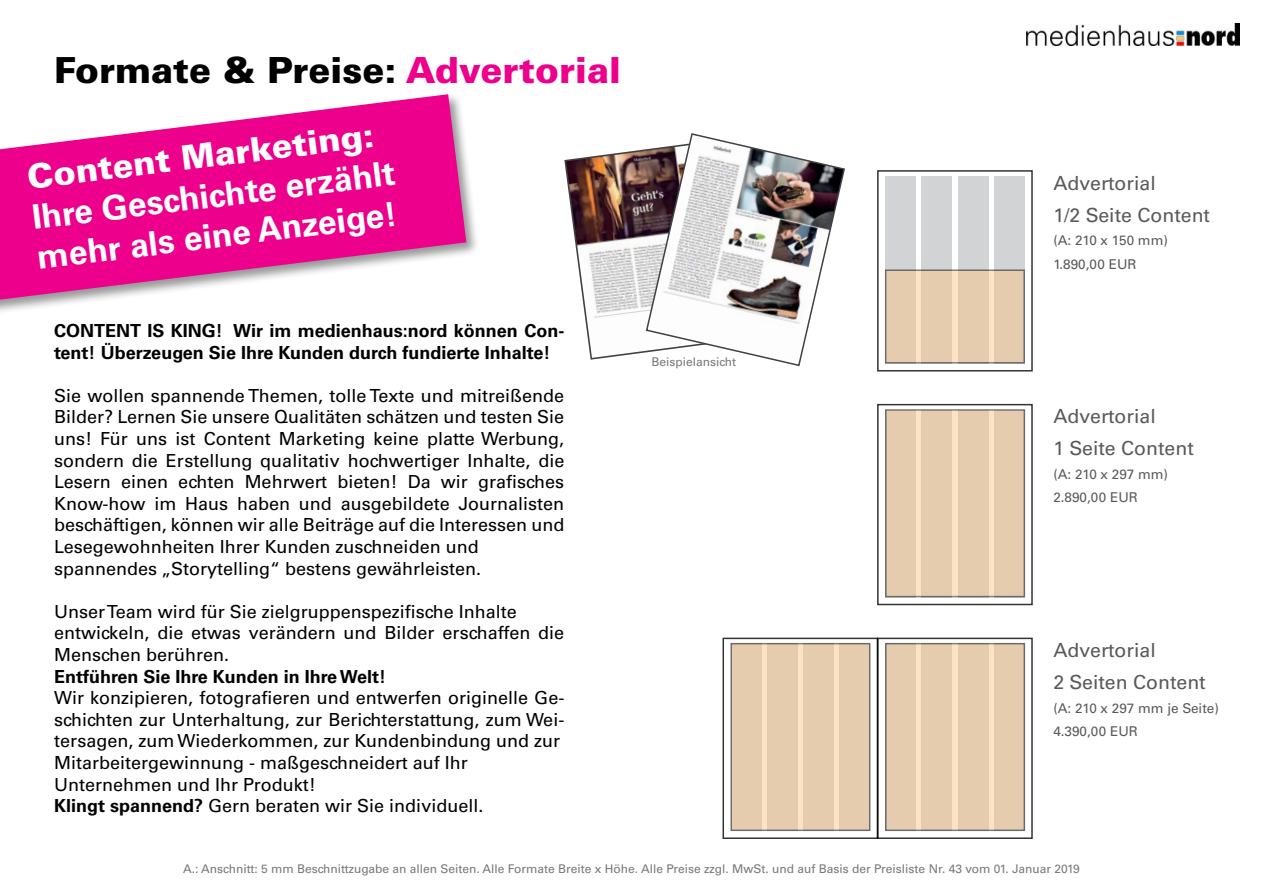
<style>
.page{position:relative;width:1263px;height:893px;background:#fff}
.page>*{position:absolute;margin:0;border:0;box-sizing:border-box;transform-origin:0 0}
.t1{font:900 36px "Univers";color:#000}
.t2{font:700 33.6px/40.3px "Univers";color:#fff}
.t3{font:900 33.6px "Univers";color:#fff}
.t4{font:19.5px/32px "Univers";color:#58595b}
.t5{font:18px/21.6px "Univers";color:#000}
.t6{font:700 18px/21.6px "Univers";color:#000}
.t7{font:13.5px/23.5px "Univers";color:#58595b}
.t8{font:12px "Univers";color:#77787b}
.s1{color:#ec008c}
.s2{font-weight:700}
</style>
<div class="page">
<div style="left:885px;top:176px;width:31px;height:187px;background:#d1d3d4"></div>
<div style="left:994px;top:176px;width:30px;height:187px;background:#d1d3d4"></div>
<div style="left:921px;top:176px;width:31px;height:187px;background:#d1d3d4"></div>
<div style="left:958px;top:176px;width:30px;height:187px;background:#d1d3d4"></div>
<svg style="left:888px;top:272px;width:134px;height:89px;background:#e8ceb0"></svg>
<svg style="left:888px;top:412px;width:134px;height:182px;background:#e8ceb0"></svg>
<div style="left:877px;top:638px;width:156px;height:201px;border:2px solid #000"></div>
<svg style="left:888px;top:646px;width:134px;height:182px;background:#e8ceb0"></svg>
<div style="left:722px;top:638px;width:156px;height:201px;border:2px solid #000"></div>
<svg style="left:733px;top:646px;width:134px;height:182px;background:#e8cdaf"></svg>
<img style="left:1026px;top:23px;width:213px;height:23px">
<div style="left:0;top:92px;width:481px;height:233px;background:#000;opacity:.41"></div>
<svg style="left:0;top:94px;width:466px;height:206px;fill:#ec008c"></svg>
<img style="left:564px;top:149px;width:81px;height:211px">
<img style="left:645px;top:133px;width:200px;height:234px">
<h1 class="t1" style="left:54px;top:47px;width:568px">Formate &amp; Preise: <span class="s1">Advertorial</span></h1>
<h2 class="t3" style="left:25px;top:156px;width:350px;rotate:-7deg">Content Marketing:</h2>
<h2 class="t2" style="left:30px;top:198px;width:367px;rotate:-7deg">Ihre Geschichte erzählt mehr als eine Anzeige!</h2>
<p class="t6" style="left:54px;top:320px;width:512px">CONTENT IS KING! Wir im medienhaus:nord können Con&shy;tent! Überzeugen Sie Ihre Kunden durch fundierte Inhalte!</p>
<p class="t5" style="left:54px;top:385px;width:512px">Sie wollen spannende Themen, tolle Texte und mitreißende Bilder? Lernen Sie unsere Qualitäten schätzen und testen Sie uns! Für uns ist Content Marketing keine platte Werbung, sondern die Erstellung qualitativ hochwertiger Inhalte, die Lesern einen echten Mehrwert bieten! Da wir grafisches Know-how im Haus haben und ausgebildete Journalisten beschäftigen, können wir alle Beiträge auf die Interessen und Lesegewohnheiten Ihrer Kunden zuschneiden und spannendes „Storytelling“ bestens gewährleisten.</p>
<p class="t5" style="left:54px;top:601px;width:512px">Unser Team wird für Sie zielgruppenspezifische Inhalte entwickeln, die etwas verändern und Bilder erschaffen die<br>Menschen berühren.</p>
<p class="t6" style="left:54px;top:666px;width:334px">Entführen Sie Ihre Kunden in Ihre Welt!</p>
<p class="t5" style="left:54px;top:687px;width:512px">Wir konzipieren, fotografieren und entwerfen originelle Ge&shy;schichten zur Unterhaltung, zur Berichterstattung, zum Wei&shy;tersagen, zum Wiederkommen, zur Kundenbindung und zur Mitarbeitergewinnung - maßgeschneidert auf Ihr Unternehmen und Ihr Produkt!<br><span class="s2">Klingt spannend?</span> Gern beraten wir Sie individuell.</p>
<p class="t8" style="left:651px;top:355px;width:86px">Beispielansicht</p>
<p class="t4" style="left:1053px;top:167px;width:158px">Advertorial<br>1/2 Seite Content</p>
<p class="t7" style="left:1053px;top:229px;width:116px">(A: 210 x 150 mm)<br>1.890,00 EUR</p>
<p class="t4" style="left:1053px;top:401px;width:142px">Advertorial<br>1 Seite Content</p>
<p class="t7" style="left:1053px;top:462px;width:116px">(A: 210 x 297 mm)<br>2.890,00 EUR</p>
<p class="t4" style="left:1053px;top:634px;width:154px">Advertorial<br>2 Seiten Content</p>
<p class="t7" style="left:1053px;top:696px;width:167px">(A: 210 x 297 mm je Seite)<br>4.390,00 EUR</p>
<p class="t8" style="left:183px;top:862px;width:898px">A.: Anschnitt: 5 mm Beschnittzugabe an allen Seiten. Alle Formate Breite x Höhe. Alle Preise zzgl. MwSt. und auf Basis der Preisliste Nr. 43 vom 01. Januar 2019</p>
</div>
